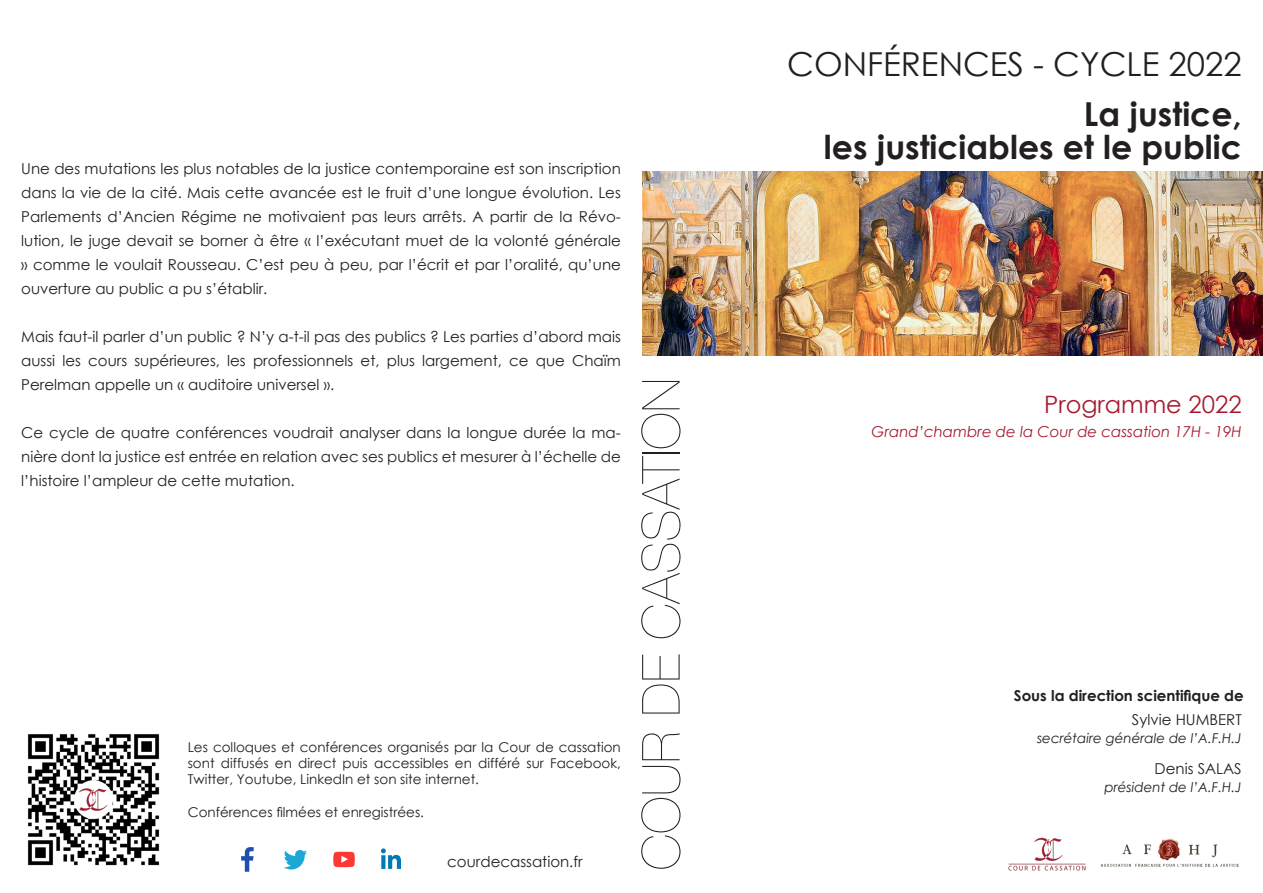
<style>
.page{position:relative;width:1263px;height:893px;background:#fff}
.page>*{position:absolute;margin:0;border:0;box-sizing:border-box;transform-origin:0 0}
.t1{font:200 52.5px "Helvetica Neue LT Com";color:#231f20}
.t2{font:700 33px "Century Gothic";color:#231f20}
.t3{font:33px "Century Gothic";color:#231f20}
.t4{font:24px "Century Gothic";color:#a6192e}
._10pt_regular{font:15px/24px "Century Gothic";color:#231f20;text-align:justify}
.t5{font:italic 15px "Century Gothic";color:#a6192e}
.t6{font:700 15px "Century Gothic";color:#231f20}
._10pt_regular-2{font:13.5px/16.2px "Century Gothic";color:#231f20;text-align:justify}
.t7{font:italic 13.5px "Century Gothic";color:#231f20}
</style>
<div class="page">
<img style="left:642px;top:171px;width:621px;height:184px">
<img style="left:1100px;top:838px;width:139px;height:29px">
<img style="left:1008px;top:837px;width:78px;height:34px">
<svg style="left:241px;top:847px;width:13px;height:25px"></svg>
<svg style="left:284px;top:850px;width:23px;height:20px"></svg>
<svg style="left:381px;top:848px;width:20px;height:21px"></svg>
<svg style="left:333px;top:851px;width:22px;height:16px"></svg>
<img style="left:27px;top:734px;width:133px;height:132px">
<div style="left:75px;top:782px;width:37px;height:35px;background:#fff;border-radius:50%"></div>
<img style="left:79px;top:789px;width:29px;height:22px">
<p class="_10pt_regular" style="left:21px;top:156px;width:601px">Une des mutations les plus notables de la justice contemporaine est son inscription dans la vie de la cité. Mais cette avancée est le fruit d’une longue évolution. Les Parlements d’Ancien Régime ne motivaient pas leurs arrêts. A partir de la Révo&shy;lution, le juge devait se borner à être « l’exécutant muet de la volonté générale » comme le voulait Rousseau. C’est peu à peu, par l’écrit et par l’oralité, qu’une ouverture au public a pu s’établir.</p>
<p class="_10pt_regular" style="left:21px;top:324px;width:601px">Mais faut-il parler d’un public ? N’y a-t-il pas des publics ? Les parties d’abord mais aussi les cours supérieures, les professionnels et, plus largement, ce que Chaïm Perelman appelle un « auditoire universel ».</p>
<p class="_10pt_regular" style="left:21px;top:420px;width:601px">Ce cycle de quatre conférences voudrait analyser dans la longue durée la ma&shy;nière dont la justice est entrée en relation avec ses publics et mesurer à l’échelle de l’histoire l’ampleur de cette mutation.</p>
<p class="_10pt_regular-2" style="left:188px;top:738px;width:435px">Les colloques et conférences organisés par la Cour de cassation sont diffusés en direct puis accessibles en différé sur Facebook, Twitter, Youtube, LinkedIn et son site internet.</p>
<p class="_10pt_regular-2" style="left:188px;top:803px;width:238px">Conférences filmées et enregistrées.</p>
<p class="_10pt_regular" style="left:447px;top:849px;width:137px">courdecassation.fr</p>
<p class="t1" style="left:630px;top:870px;width:493px;rotate:-90deg">COUR DE CASSATION</p>
<p class="t3" style="left:787px;top:41px;width:456px">CONFÉRENCES - CYCLE 2022</p>
<p class="t2" style="left:1084px;top:89px;width:159px">La justice,</p>
<p class="t2" style="left:824px;top:122px;width:419px">les justiciables et le public</p>
<p class="t4" style="left:1044px;top:388px;width:199px">Programme 2022</p>
<p class="t5" style="left:871px;top:421px;width:371px">Grand’chambre de la Cour de cassation 17H - 19H</p>
<p class="t6" style="left:1014px;top:684px;width:231px">Sous la direction scientifique de</p>
<p class="_10pt_regular" style="left:1132px;top:707px;width:111px">Sylvie HUMBERT</p>
<p class="t7" style="left:1037px;top:728px;width:206px">secrétaire générale de l’A.F.H.J</p>
<p class="_10pt_regular" style="left:1154px;top:757px;width:89px">Denis SALAS</p>
<p class="t7" style="left:1104px;top:778px;width:139px">président de l’A.F.H.J</p>
</div>
